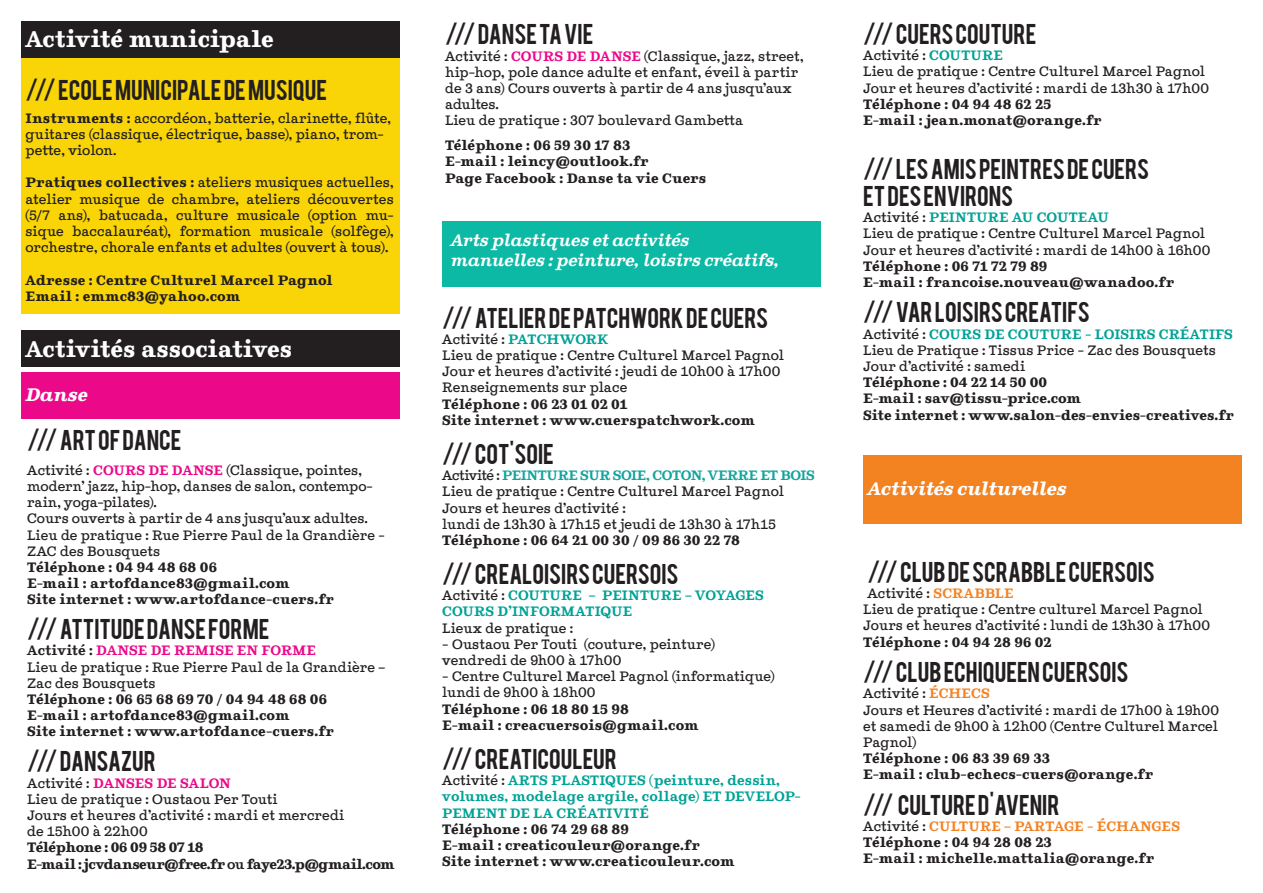
<style>
.page{position:relative;width:1263px;height:893px;background:#fff}
.page>*{position:absolute;margin:0;border:0;box-sizing:border-box;transform-origin:0 0}
.t1{font:22.5px "Bebas";color:#231f20}
.t2{font:700 22.5px "Ghostlight";letter-spacing:-.005em;color:#fff}
.t3{font:italic 700 18px "Ghostlight";letter-spacing:-.01em;color:#fff}
.t4{font:italic 600 16.5px "Ghostlight";letter-spacing:-.01em;color:#fff}
.t5{font:300 13.5px/16.2px "Ghostlight";color:#231f20}
.t6{font:700 13.5px "Ghostlight";color:#231f20}
.t7{font:600 13.5px/16.2px "Ghostlight";letter-spacing:.01em;color:#00a296}
.t8{font:600 13.5px "Ghostlight";letter-spacing:.005em;color:#eb098a}
.t9{font:700 13.5px "Ghostlight";letter-spacing:-.04em;color:#231f20}
.t10{font:600 13.5px "Ghostlight";letter-spacing:-.03em;color:#12a49e}
.t11{font:600 13.5px "Ghostlight";letter-spacing:.005em;color:#f38221}
.t12{font:700 13.5px "Ghostlight";letter-spacing:-.035em;color:#231f20}
.s1{font-weight:700}
.s2{font-weight:600;color:#eb098a}
.s3{color:#231f20}
.s4{font-weight:300;color:#231f20}
.s5{font-weight:400}
.s6{font-weight:600;color:#00a296}
.s7{font-weight:600;color:#f38221}
</style>
<div class="page">
<div style="left:21px;top:48px;width:379px;height:266px;background:#f9d508"></div>
<div style="left:442px;top:221px;width:379px;height:66px;background:#0cb9a5"></div>
<div style="left:21px;top:372px;width:379px;height:47px;background:#eb098a"></div>
<div style="left:21px;top:330px;width:379px;height:36px;background:#231f20"></div>
<div style="left:21px;top:21px;width:379px;height:36px;background:#231f20"></div>
<div style="left:863px;top:455px;width:379px;height:69px;background:#f38221"></div>
<p class="t2" style="left:26px;top:19px;width:250px">Activité municipale</p>
<p class="t1" style="left:26px;top:74px;width:303px">/// ECOLE MUNICIPALE DE MUSIQUE</p>
<p class="t5" style="left:26px;top:109px;width:367px"><span class="s1">Instruments :</span> accordéon, batterie, clarinette, flûte, guitares (classique, électrique, basse), piano, trom&shy;pette, violon.</p>
<p class="t5" style="left:26px;top:174px;width:370px;text-align:justify"><span class="s1">Pratiques collectives :</span> ateliers musiques actuelles, atelier musique de chambre, ateliers découvertes (5/7 ans), batucada, culture musicale (option mu&shy;sique baccalauréat), formation musicale (solfège), orchestre, chorale enfants et adultes (ouvert à tous).</p>
<p class="t6" style="left:26px;top:268px;width:309px">Adresse : Centre Culturel Marcel Pagnol</p>
<p class="t6" style="left:26px;top:285px;width:216px">Email : emmc83@yahoo.com</p>
<p class="t2" style="left:26px;top:330px;width:268px">Activités associatives</p>
<p class="t3" style="left:26px;top:380px;width:64px">Danse</p>
<p class="t1" style="left:27px;top:424px;width:156px">/// ART OF DANCE</p>
<p class="t5" style="left:27px;top:461px;width:347px">Activité : <span class="s2">COURS DE DANSE</span> (Classique, pointes, modern’ jazz, hip-hop, danses de salon, contempo&shy;rain, yoga-pilates).<br>Cours ouverts à partir de 4 ans jusqu’aux adultes.</p>
<p class="t5" style="left:27px;top:526px;width:359px">Lieu de pratique : Rue Pierre Paul de la Grandière -<br>ZAC des Bousquets</p>
<p class="t6" style="left:27px;top:556px;width:191px">Téléphone : 04 94 48 68 06</p>
<p class="t6" style="left:27px;top:572px;width:264px">E-mail : artofdance83@gmail.com</p>
<p class="t6" style="left:27px;top:588px;width:308px">Site internet : www.artofdance-cuers.fr</p>
<p class="t1" style="left:27px;top:613px;width:244px">/// ATTITUDE DANSE FORME</p>
<p class="t8" style="left:27px;top:639px;width:290px"><span class="s3">Activité :</span> DANSE DE REMISE EN FORME</p>
<p class="t5" style="left:27px;top:658px;width:359px">Lieu de pratique : Rue Pierre Paul de la Grandière –<br>Zac des Bousquets</p>
<p class="t6" style="left:27px;top:688px;width:301px">Téléphone : 06 65 68 69 70 / 04 94 48 68 06</p>
<p class="t6" style="left:27px;top:704px;width:264px">E-mail : artofdance83@gmail.com</p>
<p class="t6" style="left:27px;top:720px;width:308px">Site internet : www.artofdance-cuers.fr</p>
<p class="t1" style="left:27px;top:745px;width:130px">/// DANSAZUR</p>
<p class="t8" style="left:27px;top:771px;width:205px"><span class="s4">Activité :</span> DANSES DE SALON</p>
<p class="t5" style="left:27px;top:790px;width:252px">Lieu de pratique : Oustaou Per Touti</p>
<p class="t5" style="left:27px;top:806px;width:319px">Jours et heures d’activité : mardi et mercredi de 15h00 à 22h00</p>
<p class="t12" style="left:27px;top:836px;width:178px">Téléphone : 06 09 58 07 18</p>
<p class="t9" style="left:27px;top:852px;width:369px">E-mail : jcvdanseur@free.fr <span class="s5">ou</span> faye23.p@gmail.com</p>
<p class="t1" style="left:445px;top:18px;width:150px">/// DANSE TA VIE</p>
<p class="t5" style="left:445px;top:47px;width:360px">Activité : <span class="s2">COURS DE DANSE</span> (Classique, jazz, street, hip-hop, pole dance adulte et enfant, éveil à partir de 3 ans) Cours ouverts à partir de 4 ans jusqu’aux adultes.<br>Lieu de pratique : 307 boulevard Gambetta</p>
<p class="t6" style="left:445px;top:134px;width:187px">Téléphone : 06 59 30 17 83</p>
<p class="t6" style="left:445px;top:150px;width:205px">E-mail : leincy@outlook.fr</p>
<p class="t6" style="left:445px;top:166px;width:263px">Page Facebook : Danse ta vie Cuers</p>
<p class="t4" style="left:451px;top:227px;width:240px">Arts plastiques et activités</p>
<p class="t4" style="left:451px;top:247px;width:330px">manuelles : peinture, loisirs créatifs,</p>
<p class="t1" style="left:442px;top:301px;width:327px">/// ATELIER DE PATCHWORK DE CUERS</p>
<p class="t5" style="left:442px;top:330px;width:167px">Activité : <span class="s6">PATCHWORK</span></p>
<p class="t5" style="left:442px;top:346px;width:343px">Lieu de pratique : Centre Culturel Marcel Pagnol</p>
<p class="t5" style="left:442px;top:363px;width:340px">Jour et heures d’activité : jeudi de 10h00 à 17h00</p>
<p class="t5" style="left:442px;top:379px;width:187px">Renseignements sur place</p>
<p class="t6" style="left:442px;top:392px;width:187px">Téléphone : 06 23 01 02 01</p>
<p class="t6" style="left:442px;top:409px;width:314px">Site internet : www.cuerspatchwork.com</p>
<p class="t1" style="left:442px;top:438px;width:113px">/// COT'SOIE</p>
<p class="t10" style="left:442px;top:464px;width:374px"><span class="s4">Activité :</span> PEINTURE SUR SOIE, COTON, VERRE ET BOIS</p>
<p class="t5" style="left:442px;top:483px;width:343px">Lieu de pratique : Centre Culturel Marcel Pagnol</p>
<p class="t5" style="left:442px;top:499px;width:185px">Jours et heures d’activité :</p>
<p class="t5" style="left:442px;top:515px;width:335px">lundi de 13h30 à 17h15 et jeudi de 13h30 à 17h15</p>
<p class="t6" style="left:442px;top:529px;width:299px">Téléphone : 06 64 21 00 30 / 09 86 30 22 78</p>
<p class="t1" style="left:442px;top:558px;width:238px">/// CREALOISIRS CUERSOIS</p>
<p class="t7" style="left:442px;top:586px;width:323px"><span class="s4">Activité :</span> COUTURE – PEINTURE – VOYAGES<br>COURS D’INFORMATIQUE</p>
<p class="t5" style="left:442px;top:619px;width:133px">Lieux de pratique :</p>
<p class="t5" style="left:442px;top:635px;width:274px">- Oustaou Per Touti (couture, peinture)</p>
<p class="t5" style="left:442px;top:651px;width:181px">vendredi de 9h00 à 17h00</p>
<p class="t5" style="left:442px;top:668px;width:334px">- Centre Culturel Marcel Pagnol (informatique)</p>
<p class="t5" style="left:442px;top:684px;width:155px">lundi de 9h00 à 18h00</p>
<p class="t6" style="left:442px;top:697px;width:188px">Téléphone : 06 18 80 15 98</p>
<p class="t6" style="left:442px;top:714px;width:258px">E-mail : creacuersois@gmail.com</p>
<p class="t1" style="left:442px;top:743px;width:176px">/// CREATICOULEUR</p>
<p class="t7" style="left:442px;top:771px;width:360px"><span class="s4">Activité :</span> ARTS PLASTIQUES (peinture, dessin, volumes, modelage argile, collage) ET DEVELOP-<br>PEMENT DE LA CRÉATIVITÉ</p>
<p class="t6" style="left:442px;top:817px;width:188px">Téléphone : 06 74 29 68 89</p>
<p class="t6" style="left:442px;top:834px;width:259px">E-mail : creaticouleur@orange.fr</p>
<p class="t6" style="left:442px;top:850px;width:294px">Site internet : www.creaticouleur.com</p>
<p class="t1" style="left:863px;top:18px;width:175px">/// CUERS COUTURE</p>
<p class="t5" style="left:863px;top:47px;width:141px">Activité : <span class="s6">COUTURE</span></p>
<p class="t5" style="left:863px;top:63px;width:343px">Lieu de pratique : Centre Culturel Marcel Pagnol</p>
<p class="t5" style="left:863px;top:79px;width:347px">Jour et heures d’activité : mardi de 13h30 à 17h00</p>
<p class="t6" style="left:863px;top:92px;width:190px">Téléphone : 04 94 48 62 25</p>
<p class="t6" style="left:863px;top:109px;width:240px">E-mail : jean.monat@orange.fr</p>
<p class="t1" style="left:863px;top:153px;width:287px">/// LES AMIS PEINTRES DE CUERS</p>
<p class="t1" style="left:863px;top:180px;width:152px">ET DES ENVIRONS</p>
<p class="t7" style="left:863px;top:208px;width:247px"><span class="s4">Activité :</span> PEINTURE AU COUTEAU</p>
<p class="t5" style="left:863px;top:225px;width:343px">Lieu de pratique : Centre Culturel Marcel Pagnol</p>
<p class="t5" style="left:863px;top:241px;width:349px">Jour et heures d’activité : mardi de 14h00 à 16h00</p>
<p class="t6" style="left:863px;top:254px;width:186px">Téléphone : 06 71 72 79 89</p>
<p class="t6" style="left:863px;top:271px;width:313px">E-mail : francoise.nouveau@wanadoo.fr</p>
<p class="t1" style="left:863px;top:296px;width:228px">/// VAR LOISIRS CREATIFS</p>
<p class="t7" style="left:863px;top:325px;width:371px"><span class="s4">Activité :</span> COURS DE COUTURE - LOISIRS CRÉATIFS</p>
<p class="t5" style="left:863px;top:341px;width:354px">Lieu de Pratique : Tissus Price - Zac des Bousquets</p>
<p class="t5" style="left:863px;top:357px;width:164px">Jour d’activité : samedi</p>
<p class="t6" style="left:863px;top:371px;width:185px">Téléphone : 04 22 14 50 00</p>
<p class="t6" style="left:863px;top:387px;width:219px">E-mail : sav@tissu-price.com</p>
<p class="t6" style="left:863px;top:403px;width:372px">Site internet : www.salon-des-envies-creatives.fr</p>
<p class="t3" style="left:867px;top:475px;width:201px">Activités culturelles</p>
<p class="t1" style="left:867px;top:555px;width:289px">/// CLUB DE SCRABBLE CUERSOIS</p>
<p class="t5" style="left:867px;top:584px;width:148px">Activité : <span class="s7">SCRABBLE</span></p>
<p class="t5" style="left:863px;top:601px;width:341px">Lieu de pratique : Centre culturel Marcel Pagnol</p>
<p class="t5" style="left:863px;top:617px;width:348px">Jours et heures d’activité : lundi de 13h30 à 17h00</p>
<p class="t6" style="left:863px;top:630px;width:190px">Téléphone : 04 94 28 96 02</p>
<p class="t1" style="left:863px;top:656px;width:267px">/// CLUB ECHIQUEEN CUERSOIS</p>
<p class="t5" style="left:863px;top:685px;width:128px">Activité : <span class="s7">ÉCHECS</span></p>
<p class="t5" style="left:863px;top:701px;width:357px;text-align:justify">Jours et Heures d’activité : mardi de 17h00 à 19h00 et samedi de 9h00 à 12h00 (Centre Culturel Marcel Pagnol)</p>
<p class="t6" style="left:863px;top:747px;width:188px">Téléphone : 06 83 39 69 33</p>
<p class="t6" style="left:863px;top:763px;width:292px">E-mail : club-echecs-cuers@orange.fr</p>
<p class="t1" style="left:863px;top:788px;width:198px">/// CULTURE D'AVENIR</p>
<p class="t11" style="left:863px;top:815px;width:318px"><span class="s4">Activité :</span> CULTURE – PARTAGE - ÉCHANGES</p>
<p class="t6" style="left:863px;top:831px;width:190px">Téléphone : 04 94 28 08 23</p>
<p class="t6" style="left:863px;top:847px;width:292px">E-mail : michelle.mattalia@orange.fr</p>
</div>
